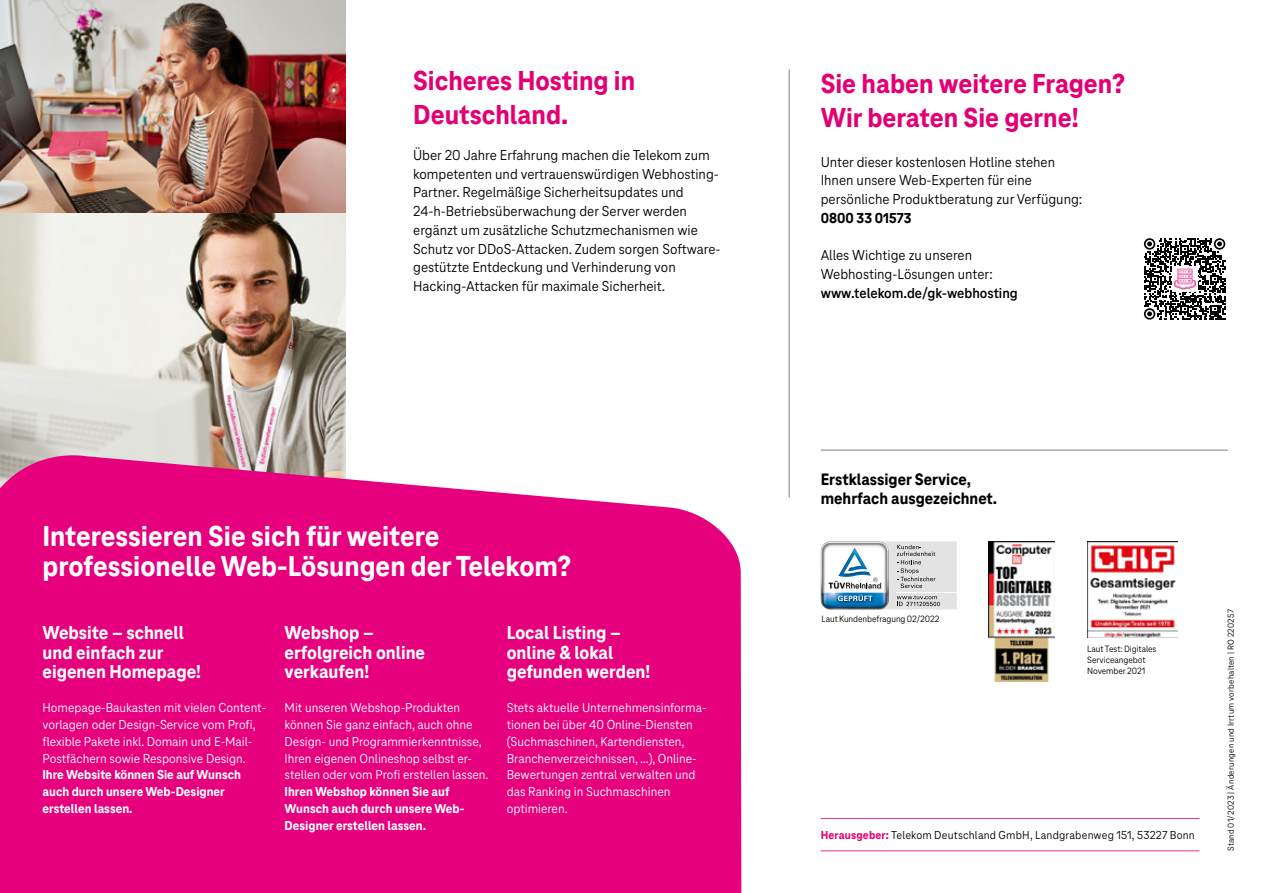
<style>
.page{position:relative;width:1263px;height:893px;background:#fff}
.page>*{position:absolute;margin:0;border:0;box-sizing:border-box;transform-origin:0 0}
.t1{font:800 30px/30px "Tele Neo";color:#fff}
.t2{font:800 28.5px/33.8px "Tele Neo";color:#e20074}
.t3{font:800 19.5px/19.5px "Tele Neo";color:#fff}
.t4{font:800 17.1px/19.4px "Tele Neo";color:#000}
.t5{font:15px/18.8px "Tele Neo";color:#000}
.t6{font:700 15px "Tele Neo";color:#000}
.t7{font:800 15px "Tele Neo";color:#000}
.t8{font:13.5px/16.8px "Tele Neo";color:#fff}
.t9{font:800 13.5px/16.8px "Tele Neo";color:#fff}
.t10{font:12px "Tele Neo";letter-spacing:.015em;color:#000}
.t11{font:9.45px/11.4px "Tele Neo";letter-spacing:-.01em;color:#000}
.t12{font:9px "Tele Neo";letter-spacing:.025em;color:#000}
.s1{font-weight:800;color:#e20074}
</style>
<div class="page">
<img style="left:0;top:0;width:345px;height:452px">
<svg style="left:0;top:452px;width:741px;height:441px;background:#e61185"></svg>
<hr style="left:821px;top:450px;width:407px;height:1px;background:#808080">
<hr style="left:821px;top:818px;width:378px;height:1px;background:#e83390">
<hr style="left:821px;top:850px;width:378px;height:1px;background:#e83390">
<hr style="left:789px;top:69px;width:1px;height:428px;background:#808080">
<svg style="left:821px;top:541px;width:136px;height:68px"></svg>
<img style="left:1087px;top:541px;width:90px;height:96px">
<img style="left:988px;top:541px;width:66px;height:140px">
<svg style="left:1144px;top:238px;width:81px;height:82px"></svg>
<img style="left:1172px;top:266px;width:25px;height:25px">
<h2 class="t2" style="left:413px;top:64px;width:224px">Sicheres Hosting in<br>Deutschland.</h2>
<p class="t5" style="left:413px;top:146px;width:309px">Über 20 Jahre Erfahrung machen die Telekom zum kompetenten und vertrauenswürdigen Webhosting-Partner. Regelmäßige Sicherheitsupdates und 24-h-Betriebsüberwachung der Server werden ergänzt um zusätzliche Schutzmechanismen wie Schutz vor DDoS-Attacken. Zudem sorgen Software&shy;gestützte Entdeckung und Verhinderung von Hacking-Attacken für maximale Sicherheit.</p>
<h1 class="t1" style="left:43px;top:521px;width:530px">Interessieren Sie sich für weitere professionelle Web-Lösungen der Telekom?</h1>
<h3 class="t3" style="left:43px;top:623px;width:160px">Website – schnell und einfach zur eigenen Homepage!</h3>
<p class="t8" style="left:43px;top:699px;width:225px">Homepage-Baukasten mit vielen Content&shy;vorlagen oder Design-Service vom Profi, flexible Pakete inkl. Domain und E-Mail-Postfächern sowie Responsive Design.</p>
<p class="t9" style="left:43px;top:767px;width:200px">Ihre Website können Sie auf Wunsch auch durch unsere Web-Designer erstellen lassen.</p>
<h3 class="t3" style="left:285px;top:623px;width:142px">Webshop – erfolgreich online verkaufen!</h3>
<p class="t8" style="left:285px;top:699px;width:205px">Mit unseren Webshop-Produkten können Sie ganz einfach, auch ohne Design- und Programmierkenntnisse, Ihren eigenen Onlineshop selbst er&shy;stellen oder vom Profi erstellen lassen.</p>
<p class="t9" style="left:285px;top:784px;width:182px">Ihren Webshop können Sie auf<br>Wunsch auch durch unsere Web-<br>Designer erstellen lassen.</p>
<h3 class="t3" style="left:507px;top:623px;width:145px">Local Listing – online &amp; lokal gefunden werden!</h3>
<p class="t8" style="left:507px;top:699px;width:201px">Stets aktuelle Unternehmensinforma&shy;tionen bei über 40 Online-Diensten (Suchmaschinen, Kartendiensten,<br>Branchenverzeichnissen, …), Online-<br>Bewertungen zentral verwalten und das Ranking in Suchmaschinen optimieren.</p>
<h2 class="t2" style="left:821px;top:68px;width:306px">Sie haben weitere Fragen?<br>Wir beraten Sie gerne!</h2>
<p class="t5" style="left:821px;top:153px;width:263px">Unter dieser kostenlosen Hotline stehen<br>Ihnen unsere Web-Experten für eine persönliche Produktberatung zur Verfügung:</p>
<p class="t7" style="left:821px;top:210px;width:92px">0800 33 01573</p>
<p class="t5" style="left:821px;top:246px;width:173px">Alles Wichtige zu unseren<br>Webhosting-Lösungen unter:</p>
<p class="t6" style="left:821px;top:285px;width:199px">www.telekom.de/gk-webhosting</p>
<p class="t4" style="left:821px;top:470px;width:178px">Erstklassiger Service, mehrfach ausgezeichnet.</p>
<p class="t11" style="left:821px;top:613px;width:120px">Laut Kundenbefragung 02/2022</p>
<p class="t11" style="left:1087px;top:643px;width:71px">Laut Test: Digitales<br>Serviceangebot<br>November 2021</p>
<p class="t10" style="left:821px;top:829px;width:376px"><span class="s1">Herausgeber:</span> Telekom Deutschland GmbH, Landgrabenweg 151, 53227 Bonn</p>
<p class="t12" style="left:1226px;top:851px;width:244px;rotate:-90deg">Stand 01/2023 | Änderungen und Irrtum vorbehalten | RO 220257</p>
</div>
